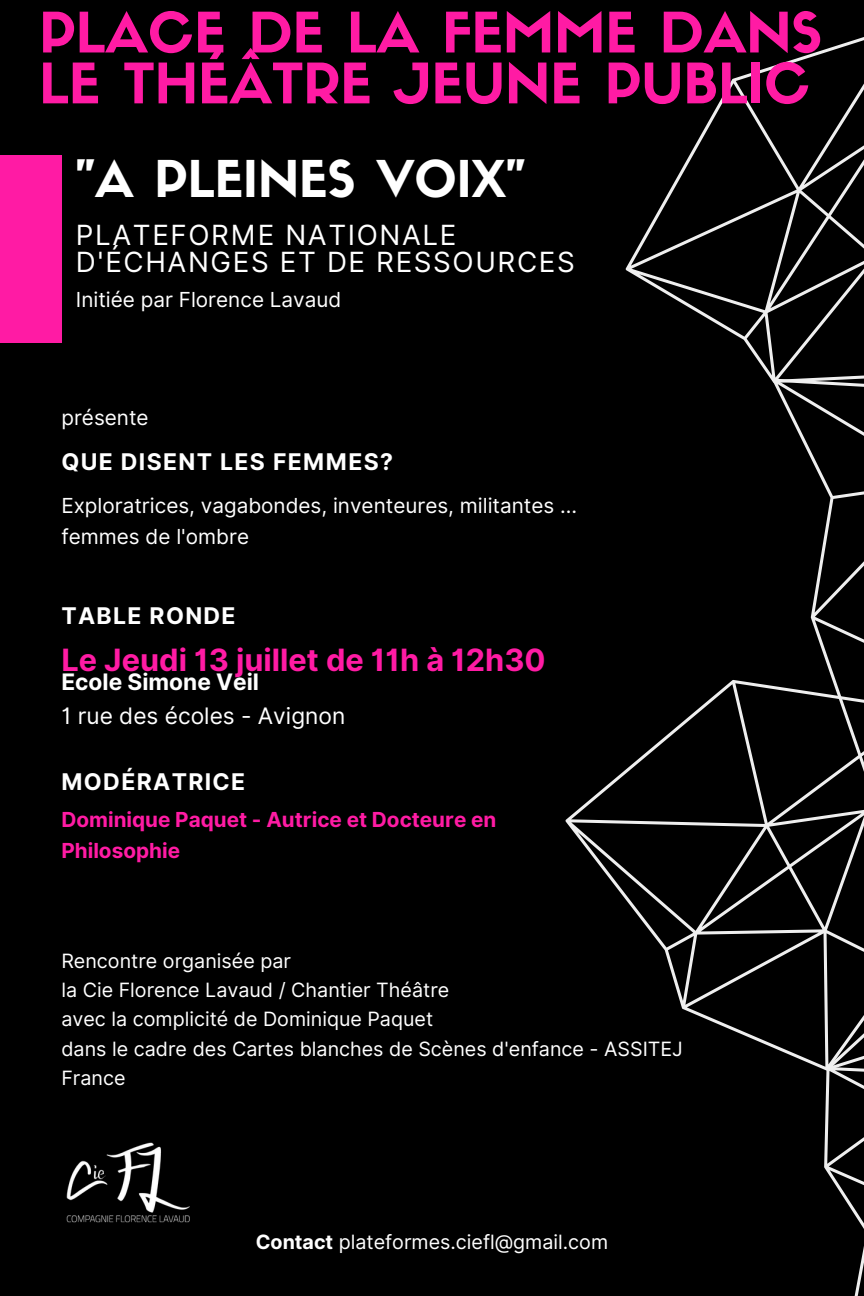
<style>
.page{position:relative;width:864px;height:1296px;background:#000}
.page>*{position:absolute;margin:0;border:0;box-sizing:border-box;transform-origin:0 0}
.t1{font:54.8px "Sifonn Basic";color:#ff1ba4}
.t2{font:49.8px "Sifonn Basic";color:#fff}
.t3{font:700 30.7px "Inter";color:#ff1ba4}
.t4{font:27.8px/27.3px "Inter";letter-spacing:.06em;color:#fff}
.t5{font:700 23px "Inter";letter-spacing:.06em;color:#fff}
.t6{font:22.7px "Inter";color:#fff}
.t7{font:700 22.7px "Inter";color:#fff}
.t8{font:20.7px "Inter";color:#fff}
.t9{font:700 20.7px/30.8px "Inter";color:#ff1ba4}
.t10{font:19.7px/29.2px "Inter";color:#fff}
.s1{font-weight:700}
</style>
<div class="page">
<div style="left:0;top:155px;width:61px;height:188px;background:#ff1ba4"></div>
<svg style="left:824px;top:1085px;width:40px;height:211px"></svg>
<svg style="left:625px;top:37px;width:239px;height:341px"></svg>
<svg style="left:565px;top:680px;width:299px;height:405px"></svg>
<svg style="left:744px;top:378px;width:120px;height:519px"></svg>
<img style="left:66px;top:1142px;width:124px;height:81px">
<p class="t1" style="left:39px;top:11px;width:784px">PLACE DE LA FEMME DANS</p>
<p class="t1" style="left:39px;top:62px;width:773px">LE THÉÂTRE JEUNE PUBLIC</p>
<p class="t2" style="left:76px;top:159px;width:451px">"A PLEINES VOIX"</p>
<p class="t4" style="left:76px;top:221px;width:500px">PLATEFORME NATIONALE<br>D'ÉCHANGES ET DE RESSOURCES</p>
<p class="t8" style="left:76px;top:287px;width:267px">Initiée par Florence Lavaud</p>
<p class="t8" style="left:61px;top:405px;width:89px">présente</p>
<p class="t5" style="left:61px;top:448px;width:333px">QUE DISENT LES FEMMES?</p>
<p class="t8" style="left:61px;top:493px;width:517px">Exploratrices, vagabondes, inventeures, militantes ...</p>
<p class="t8" style="left:61px;top:524px;width:189px">femmes de l'ombre</p>
<p class="t5" style="left:61px;top:602px;width:176px">TABLE RONDE</p>
<p class="t3" style="left:61px;top:642px;width:486px">Le Jeudi 13 juillet de 11h à 12h30</p>
<p class="t7" style="left:61px;top:669px;width:199px">Ecole Simone Veil</p>
<p class="t6" style="left:61px;top:702px;width:285px">1 rue des écoles - Avignon</p>
<p class="t5" style="left:61px;top:768px;width:185px">MODÉRATRICE</p>
<p class="t9" style="left:61px;top:804px;width:437px">Dominique Paquet - Autrice et Docteure en<br>Philosophie</p>
<p class="t10" style="left:61px;top:946px;width:231px">Rencontre organisée par</p>
<p class="t10" style="left:61px;top:975px;width:389px">la Cie Florence Lavaud / Chantier Théâtre</p>
<p class="t10" style="left:61px;top:1005px;width:373px">avec la complicité de Dominique Paquet</p>
<p class="t10" style="left:61px;top:1034px;width:623px">dans le cadre des Cartes blanches de Scènes d'enfance - ASSITEJ<br>France</p>
<p class="t10" style="left:256px;top:1228px;width:354px"><span class="s1">Contact</span> plateformes.ciefl@gmail.com</p>
</div>
